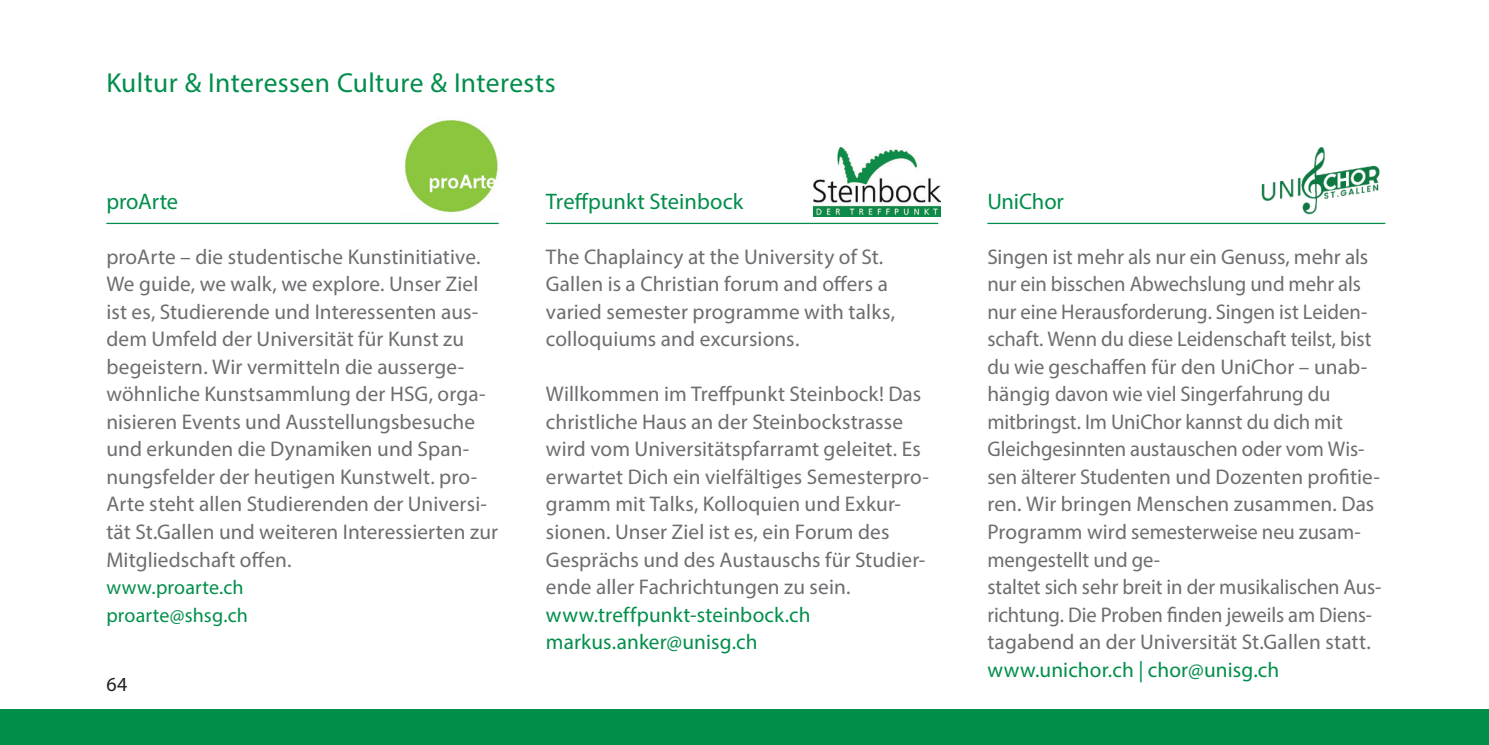
<style>
.page{position:relative;width:1489px;height:745px;background:#fff}
.page>*{position:absolute;margin:0;border:0;box-sizing:border-box;transform-origin:0 0}
.Überschrift_Ebene_1{font:27.5px "Myriad Pro";letter-spacing:.015em;color:#008e4a}
.Überschrift_Ebene_2{font:22.5px "Myriad Pro";color:#008e4a}
.Copytext{font:21.25px/27.5px "Myriad Pro";color:#6c6d70}
.Copytext_E_Vereine{font:21.25px/27.5px "Myriad Pro";letter-spacing:.005em;color:#6c6d70}
.www{font:21.25px "Myriad Pro";letter-spacing:.005em;color:#008e4a}
.Bu{font:20px "Myriad Pro";letter-spacing:.005em;color:#008e4a}
.t1{font:20px "Myriad Pro";color:#231f20}
</style>
<div class="page">
<div style="left:0;top:709px;width:1488px;height:35px;background:#008e49"></div>
<hr style="left:987px;top:223px;width:398px;height:1px;background:#008e4a">
<hr style="left:546px;top:223px;width:392px;height:1px;background:#008e4a">
<img style="left:813px;top:147px;width:127px;height:69px">
<hr style="left:106px;top:223px;width:392px;height:1px;background:#008e4a">
<img style="left:405px;top:120px;width:93px;height:92px">
<img style="left:1261px;top:146px;width:119px;height:69px">
<p class="Überschrift_Ebene_1" style="left:106px;top:65px;width:451px">Kultur &amp; Interessen Culture &amp; Interests</p>
<p class="Überschrift_Ebene_2" style="left:106px;top:187px;width:73px">proArte</p>
<p class="Copytext" style="left:106px;top:242px;width:393px">proArte – die studentische Kunstinitiative.<br>We guide, we walk, we explore. Unser Ziel ist es, Studierende und Interessenten aus&shy;dem Umfeld der Universität für Kunst zu begeistern. Wir vermitteln die ausserge&shy;wöhnliche Kunstsammlung der HSG, orga&shy;nisieren Events und Ausstellungsbesuche und erkunden die Dynamiken und Span&shy;nungsfelder der heutigen Kunstwelt. pro-Arte steht allen Studierenden der Universi&shy;tät St.Gallen und weiteren Interessierten zur Mitgliedschaft offen.</p>
<p class="Bu" style="left:106px;top:574px;width:139px">www.proarte.ch</p>
<p class="Bu" style="left:106px;top:602px;width:143px">proarte@shsg.ch</p>
<p class="t1" style="left:106px;top:671px;width:23px">64</p>
<p class="Überschrift_Ebene_2" style="left:546px;top:187px;width:199px">Treffpunkt Steinbock</p>
<p class="Copytext_E_Vereine" style="left:546px;top:242px;width:350px">The Chaplaincy at the University of St.<br>Gallen is a Christian forum and offers a varied semester programme with talks, colloquiums and excursions.</p>
<p class="Copytext_E_Vereine" style="left:546px;top:380px;width:384px">Willkommen im Treffpunkt Steinbock! Das christliche Haus an der Steinbockstrasse wird vom Universitätspfarramt geleitet. Es erwartet Dich ein vielfältiges Semesterpro&shy;gramm mit Talks, Kolloquien und Exkur&shy;sionen. Unser Ziel ist es, ein Forum des Gesprächs und des Austauschs für Studier&shy;ende aller Fachrichtungen zu sein.</p>
<p class="www" style="left:546px;top:601px;width:266px">www.treffpunkt-steinbock.ch</p>
<p class="www" style="left:546px;top:628px;width:213px">markus.anker@unisg.ch</p>
<p class="Überschrift_Ebene_2" style="left:987px;top:187px;width:78px">UniChor</p>
<p class="Copytext" style="left:987px;top:242px;width:395px">Singen ist mehr als nur ein Genuss, mehr als nur ein bisschen Abwechslung und mehr als nur eine Herausforderung. Singen ist Leiden&shy;schaft. Wenn du diese Leidenschaft teilst, bist du wie geschaffen für den UniChor – unab&shy;hängig davon wie viel Singerfahrung du mitbringst. Im UniChor kannst du dich mit Gleichgesinnten austauschen oder vom Wis&shy;sen älterer Studenten und Dozenten profitie&shy;ren. Wir bringen Menschen zusammen. Das Programm wird semesterweise neu zusam&shy;mengestellt und ge-<br>staltet sich sehr breit in der musikalischen Aus&shy;richtung. Die Proben finden jeweils am Diens&shy;tagabend an der Universität St.Gallen statt.</p>
<p class="www" style="left:987px;top:656px;width:293px">www.unichor.ch | chor@unisg.ch</p>
</div>
